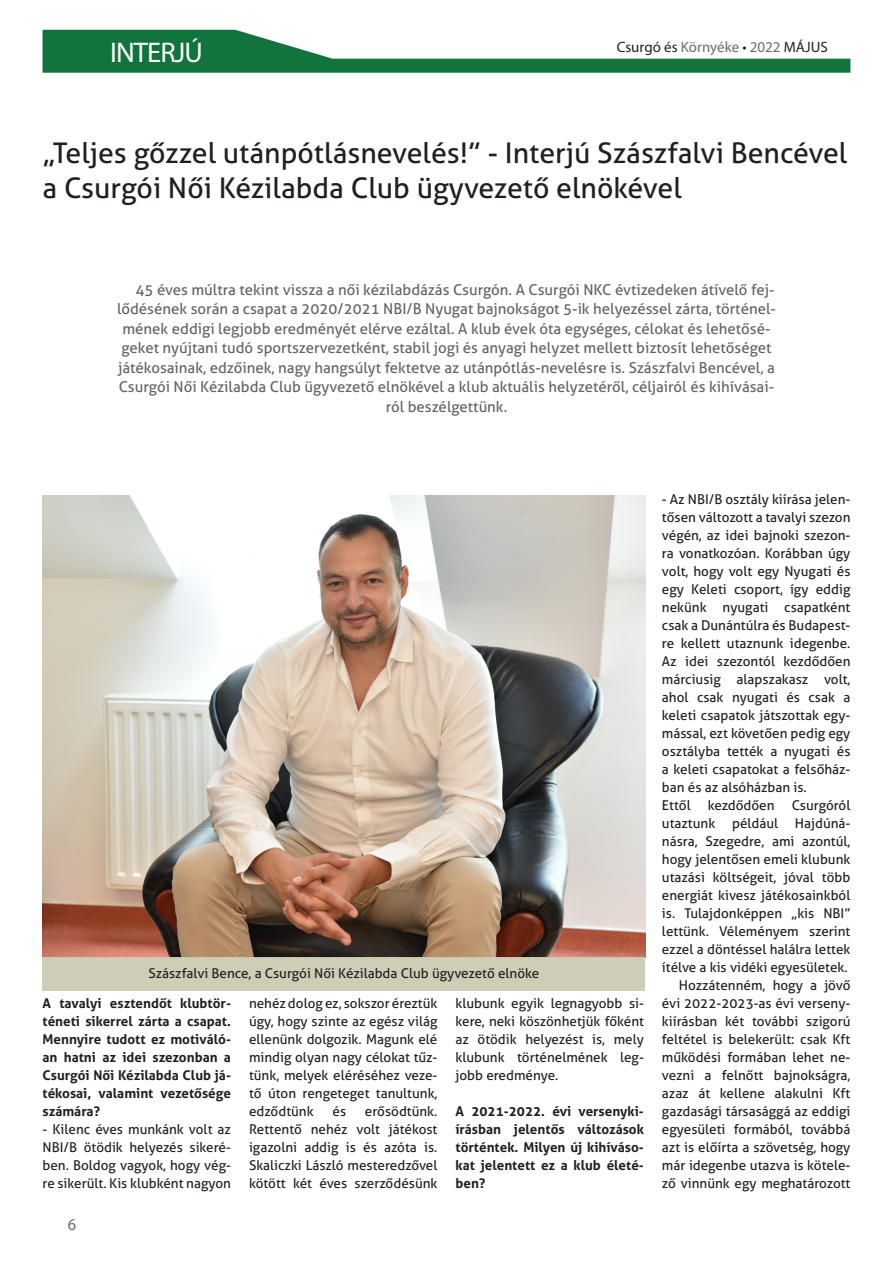
<style>
.page{position:relative;width:893px;height:1263px;background:#fff}
.page>*{position:absolute;margin:0;border:0;box-sizing:border-box;transform-origin:0 0}
.t1{font:28.5px/34.2px "Aller";color:#231f20}
.t2{font:28.5px "Myriad Pro";letter-spacing:-.03em;color:#fff}
.t3{font:16.5px "Myriad Pro";color:#6c6d70}
.t4{font:15px "Aller";color:#636366}
.t5{font:15px "Myriad Pro";color:#231f20}
.t6{font:13.5px/18px "Aller";color:#231f20;text-align:justify}
.t7{font:700 13.5px/18px "Aller";color:#231f20;text-align:justify}
.s1{color:#6c6d70}
</style>
<div class="page">
<svg style="left:43px;top:30px;width:807px;height:43px"></svg>
<img style="left:43px;top:495px;width:602px;height:462px">
<div style="left:43px;top:957px;width:602px;height:34px;background:#cdcbb4"></div>
<p class="t2" style="left:110px;top:35px;width:94px">INTERJÚ</p>
<p class="t5" style="left:617px;top:38px;width:213px">Csurgó és <span class="s1">Környéke</span> • <span class="s1">2022</span> MÁJUS</p>
<p class="t1" style="left:43px;top:136px;width:806px">„Teljes gőzzel utánpótlásnevelés!” - Interjú Szászfalvi Bencével a Csurgói Női Kézilabda Club ügyvezető elnökével</p>
<p class="t4" style="left:135px;top:280px;width:640px">45 éves múltra tekint vissza a női kézilabdázás Csurgón. A Csurgói NKC évtizedeken átívelő fej-</p>
<p class="t4" style="left:117px;top:300px;width:660px">lődésének során a csapat a 2020/2021 NBI/B Nyugat bajnokságot 5-ik helyezéssel zárta, történel-</p>
<p class="t4" style="left:122px;top:319px;width:650px">mének eddigi legjobb eredményét elérve ezáltal. A klub évek óta egységes, célokat és lehetősé-</p>
<p class="t4" style="left:121px;top:339px;width:652px">geket nyújtani tudó sportszervezetként, stabil jogi és anyagi helyzet mellett biztosít lehetőséget</p>
<p class="t4" style="left:118px;top:358px;width:658px">játékosainak, edzőinek, nagy hangsúlyt fektetve az utánpótlás-nevelésre is. Szászfalvi Bencével, a</p>
<p class="t4" style="left:119px;top:378px;width:657px">Csurgói Női Kézilabda Club ügyvezető elnökével a klub aktuális helyzetéről, céljairól és kihívásai-</p>
<p class="t4" style="left:386px;top:397px;width:123px">ról beszélgettünk.</p>
<p class="t6" style="left:148px;top:965px;width:392px">Szászfalvi Bence, a Csurgói Női Kézilabda Club ügyvezető elnöke</p>
<p class="t7" style="left:43px;top:994px;width:190px">A tavalyi esztendőt klubtör&shy;téneti sikerrel zárta a csapat.<br>Mennyire tudott ez motiváló&shy;an hatni az idei szezonban a Csurgói Női Kézilabda Club já&shy;tékosai, valamint vezetősége számára?</p>
<p class="t6" style="left:43px;top:1120px;width:190px">- Kilenc éves munkánk volt az NBI/B ötödik helyezés sikeré&shy;ben. Boldog vagyok, hogy vég&shy;re sikerült. Kis klubként nagyon</p>
<p class="t3" style="left:68px;top:1214px;width:10px">6</p>
<p class="t6" style="left:249px;top:994px;width:190px">nehéz dolog ez, sokszor éreztük úgy, hogy szinte az egész világ ellenünk dolgozik. Magunk elé mindig olyan nagy célokat tűz&shy;tünk, melyek eléréséhez veze&shy;tő úton rengeteget tanultunk, edződtünk</p>
<p class="t6" style="left:249px;top:1102px;width:190px;text-indent:116px">erősödtünk.<br>Rettentő nehéz volt játékost igazolni addig is és azóta is.<br>Skaliczki László mesteredzővel kötött két éves szerződésünk</p>
<p class="t6" style="left:332px;top:1102px;width:15px">és</p>
<p class="t6" style="left:455px;top:994px;width:190px">klubunk egyik legnagyobb si&shy;kere, neki köszönhetjük főként az ötödik helyezést is, mely klubunk történelmének leg&shy;jobb eredménye.</p>
<p class="t7" style="left:455px;top:1102px;width:190px">A 2021-2022. évi versenyki&shy;írásban jelentős változások történtek. Milyen új kihíváso&shy;kat jelentett ez a klub életé&shy;ben?</p>
<p class="t6" style="left:662px;top:490px;width:190px">- Az NBI/B osztály kiírása jelen&shy;tősen változott a tavalyi szezon végén, az idei bajnoki szezon&shy;ra vonatkozóan. Korábban úgy volt, hogy volt egy Nyugati és egy Keleti csoport, így eddig nekünk nyugati csapatként csak a Dunántúlra és Budapest&shy;re kellett utaznunk idegenbe.<br>Az idei szezontól kezdődően márciusig alapszakasz volt, ahol csak nyugati és csak a keleti csapatok játszottak egy&shy;mással, ezt követően pedig egy osztályba tették a nyugati és a keleti csapatokat a felsőház&shy;ban és az alsóházban is.</p>
<p class="t6" style="left:662px;top:796px;width:30px">Ettől</p>
<p class="t6" style="left:708px;top:796px;width:68px">kezdődően</p>
<p class="t6" style="left:662px;top:796px;width:190px;text-indent:130px">Csurgóról utaztunk például Hajdúná&shy;násra, Szegedre, ami azontúl, hogy jelentősen emeli klubunk utazási költségeit, jóval több energiát kivesz játékosainkból is. Tulajdonképpen „kis NBI” lettünk. Véleményem szerint ezzel a döntéssel halálra lettek ítélve a kis vidéki egyesületek.</p>
<p class="t6" style="left:662px;top:976px;width:190px;text-indent:17px">Hozzátenném, hogy a jövő évi 2022-2023-as évi verseny&shy;kiírásban két további szigorú feltétel is belekerült: csak Kft működési formában lehet ne&shy;vezni a felnőtt bajnokságra, azaz át kellene alakulni Kft gazdasági társasággá az eddigi egyesületi formából, továbbá azt is előírta a szövetség, hogy már idegenbe utazva is kötele&shy;ző vinnünk egy meghatározott</p>
</div>
